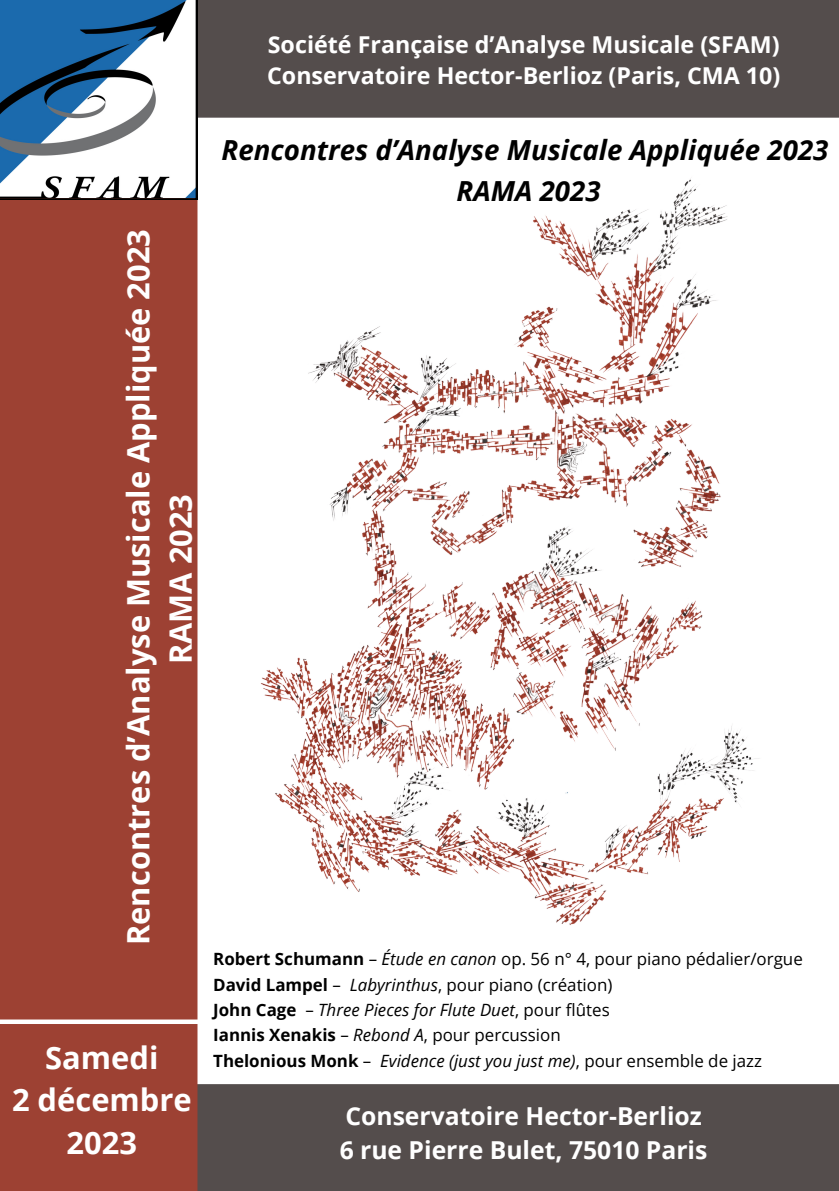
<style>
.page{position:relative;width:839px;height:1191px;background:#fff}
.page>*{position:absolute;margin:0;border:0;box-sizing:border-box;transform-origin:0 0}
.t1{font:700 30.8px/42.6px "Open Sans";color:#fff;text-align:center}
.t2{font:italic 700 27.6px "Open Sans";color:#000}
.t3{font:700 24.8px "Open Sans";color:#fff}
.t4{font:700 23.2px "Open Sans";color:#fff}
.t5{font:17px "Open Sans";color:#000}
.t6{font:italic 17px "Open Sans";color:#000}
.s1{font-weight:700}
.s2{font-style:italic}
.s3{font-weight:700;font-style:normal}
.s4{font-style:normal}
</style>
<div class="page">
<div style="left:197px;top:1084px;width:641px;height:107px;background:#544d4c"></div>
<div style="left:0;top:200px;width:197px;height:991px;background:#9d4133"></div>
<div style="left:197px;top:0;width:641px;height:118px;background:#544d4c"></div>
<img style="left:260px;top:178px;width:499px;height:747px">
<hr style="left:0;top:1020px;width:205px;height:4px;background:#fff">
<svg style="left:0;top:0;width:197px;height:200px"></svg>
<p class="t4" style="left:268px;top:28px;width:513px">Société Française d’Analyse Musicale (SFAM)</p>
<p class="t4" style="left:267px;top:60px;width:514px">Conservatoire Hector-Berlioz (Paris, CMA 10)</p>
<p class="t1" style="left:116px;top:945px;width:718px;rotate:-90deg">Rencontres d’Analyse Musicale Appliquée 2023</p>
<p class="t1" style="left:159px;top:664px;width:172px;rotate:-90deg">RAMA 2023</p>
<p class="t1" style="left:45px;top:1035px;width:115px">Samedi</p>
<p class="t1" style="left:12px;top:1078px;width:181px">2 décembre<br>2023</p>
<p class="t2" style="left:221px;top:130px;width:608px">Rencontres d’Analyse Musicale Appliquée 2023</p>
<p class="t2" style="left:456px;top:172px;width:145px">RAMA 2023</p>
<p class="t5" style="left:213px;top:947px;width:591px"><span class="s1">Robert Schumann</span> – <span class="s2">Étude en canon</span> op. 56 n° 4, pour piano pédalier/orgue</p>
<p class="t5" style="left:213px;top:972px;width:401px"><span class="s1">David Lampel</span> – <span class="s2">Labyrinthus</span>, pour piano (création)</p>
<p class="t6" style="left:213px;top:998px;width:398px"><span class="s3">John Cage</span> <span class="s4">–</span> Three Pieces for Flute Duet<span class="s4">, pour flûtes</span></p>
<p class="t5" style="left:213px;top:1023px;width:349px"><span class="s1">Iannis Xenakis</span> – <span class="s2">Rebond A</span>, pour percussion</p>
<p class="t6" style="left:213px;top:1049px;width:550px"><span class="s3">Thelonious Monk</span> <span class="s4">–</span> Evidence (just you just me)<span class="s4">, pour ensemble de jazz</span></p>
<p class="t3" style="left:345px;top:1098px;width:358px">Conservatoire Hector-Berlioz</p>
<p class="t3" style="left:339px;top:1132px;width:369px">6 rue Pierre Bulet, 75010 Paris</p>
</div>
